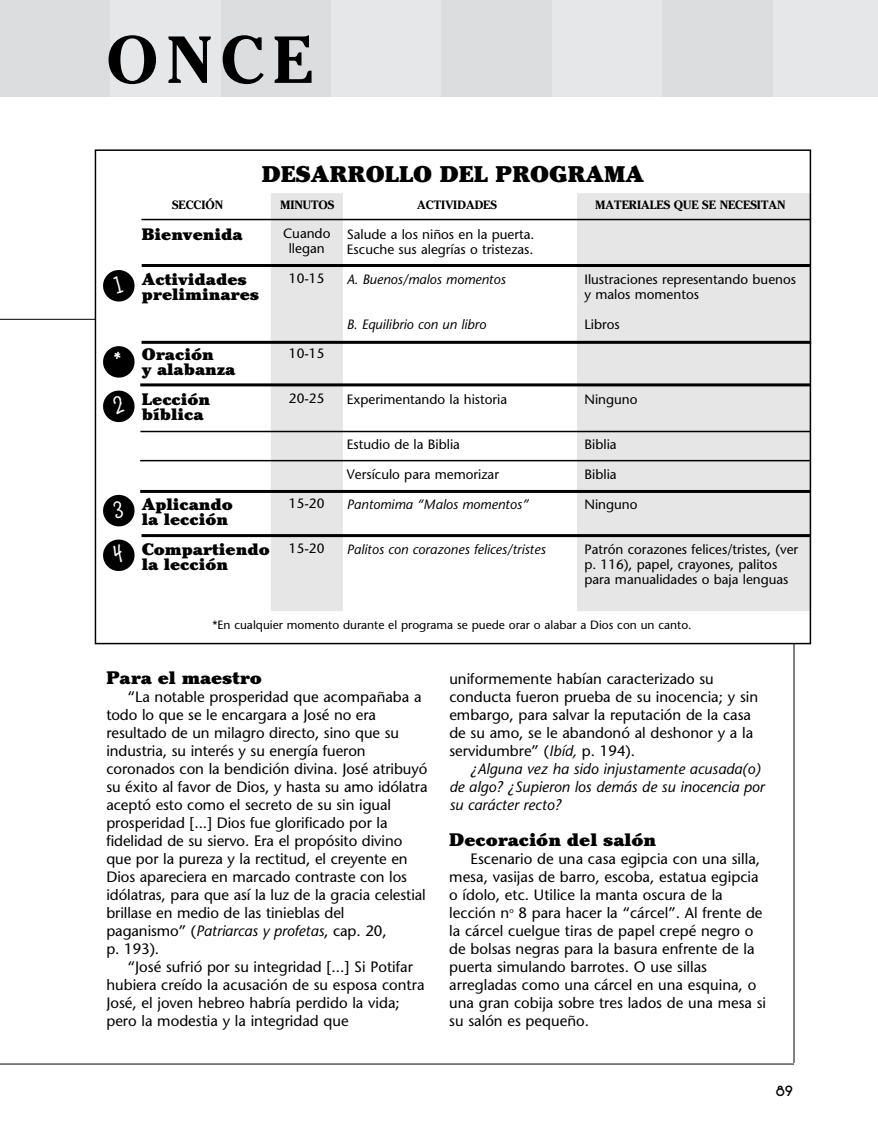
<style>
.page{position:relative;width:878px;height:1148px;background:#fff}
.page>*{position:absolute;margin:0;border:0;box-sizing:border-box;transform-origin:0 0}
.t1{font:700 66px "Cheltenham";color:#000}
.t2{font:900 22.5px "Cheltenham";color:#000}
.t3{font:900 18px "Cheltenham";color:#000}
.t4{font:900 16.5px/15px "Cheltenham";color:#000}
.t5{font:15px/18px "Stone Sans";color:#000}
.t6{font:italic 15px/18px "Stone Sans";color:#000}
.t7{font:700 15px "New Garden";color:#000}
.t8{font:13.5px/15px "Stone Sans";color:#000}
.t9{font:italic 13.5px "Stone Sans";color:#000}
.t10{font:12px "Stone Sans";color:#000}
.t11{font:700 12px "Cheltenham";color:#000}
.s1{font-style:italic}
</style>
<div class="page">
<div style="left:0;top:0;width:110px;height:96px;background:#dcdddf"></div>
<div style="left:110px;top:0;width:111px;height:96px;background:#e6e7e9"></div>
<div style="left:221px;top:0;width:110px;height:96px;background:#dcdddf"></div>
<div style="left:331px;top:0;width:110px;height:96px;background:#e6e7e9"></div>
<div style="left:441px;top:0;width:111px;height:96px;background:#dcdddf"></div>
<div style="left:552px;top:0;width:110px;height:96px;background:#e6e7e9"></div>
<div style="left:662px;top:0;width:111px;height:96px;background:#dcdddf"></div>
<div style="left:773px;top:0;width:105px;height:96px;background:#e6e7e9"></div>
<hr style="left:793px;top:644px;width:1px;height:418px;background:#000">
<div style="left:577px;top:193px;width:234px;height:418px;background:#e6e6e6"></div>
<div style="left:271px;top:193px;width:72px;height:418px;background:#e6e6e6"></div>
<div style="left:95px;top:149px;width:716px;height:495px;border:2px solid #000"></div>
<hr style="left:141px;top:219px;width:670px;height:1px;background:#000">
<hr style="left:142px;top:264px;width:668px;height:3px;background:#000">
<hr style="left:140px;top:383px;width:670px;height:3px;background:#000">
<hr style="left:141px;top:341px;width:670px;height:3px;background:#000">
<hr style="left:140px;top:490px;width:670px;height:3px;background:#000">
<hr style="left:141px;top:534px;width:669px;height:3px;background:#000">
<hr style="left:140px;top:460px;width:669px;height:1px;background:#000">
<hr style="left:140px;top:431px;width:670px;height:1px;background:#000">
<hr style="left:0;top:319px;width:95px;height:1px;background:#000">
<hr style="left:0;top:1063px;width:794px;height:1px;background:#000">
<svg style="left:103px;top:270px;width:32px;height:32px"></svg>
<svg style="left:103px;top:346px;width:32px;height:32px"></svg>
<svg style="left:103px;top:390px;width:32px;height:33px"></svg>
<svg style="left:103px;top:494px;width:32px;height:78px"></svg>
<h1 class="t1" style="left:106px;top:36px;width:207px">ONCE</h1>
<h2 class="t2" style="left:262px;top:166px;width:384px">DESARROLLO DEL PROGRAMA</h2>
<p class="t11" style="left:172px;top:201px;width:53px">SECCIÓN</p>
<p class="t11" style="left:280px;top:201px;width:56px">MINUTOS</p>
<p class="t11" style="left:417px;top:201px;width:81px">ACTIVIDADES</p>
<p class="t11" style="left:595px;top:201px;width:192px">MATERIALES QUE SE NECESITAN</p>
<p class="t8" style="left:347px;top:228px;width:189px">Salude a los niños en la puerta.<br>Escuche sus alegrías o tristezas.</p>
<p class="t9" style="left:347px;top:274px;width:160px">A. Buenos/malos momentos</p>
<p class="t9" style="left:347px;top:319px;width:141px">B. Equilibrio con un libro</p>
<p class="t4" style="left:142px;top:228px;width:102px">Bienvenida</p>
<p class="t4" style="left:142px;top:273px;width:119px">Actividades preliminares</p>
<p class="t8" style="left:283px;top:227px;width:49px;text-align:center">Cuando llegan</p>
<p class="t8" style="left:289px;top:272px;width:37px">10-15</p>
<p class="t8" style="left:584px;top:273px;width:213px">Ilustraciones representando buenos y malos momentos</p>
<p class="t8" style="left:584px;top:318px;width:37px">Libros</p>
<p class="t4" style="left:142px;top:348px;width:95px">Oración<br>y alabanza</p>
<p class="t4" style="left:142px;top:393px;width:70px">Lección bíblica</p>
<p class="t8" style="left:289px;top:347px;width:37px">10-15</p>
<p class="t8" style="left:289px;top:392px;width:37px">20-25</p>
<p class="t8" style="left:347px;top:393px;width:162px">Experimentando la historia</p>
<p class="t8" style="left:347px;top:438px;width:115px">Estudio de la Biblia</p>
<p class="t8" style="left:347px;top:468px;width:154px">Versículo para memorizar</p>
<p class="t9" style="left:347px;top:499px;width:183px">Pantomima “Malos momentos”</p>
<p class="t9" style="left:347px;top:544px;width:200px">Palitos con corazones felices/tristes</p>
<p class="t8" style="left:584px;top:393px;width:55px">Ninguno</p>
<p class="t8" style="left:584px;top:438px;width:34px">Biblia</p>
<p class="t8" style="left:584px;top:468px;width:34px">Biblia</p>
<p class="t8" style="left:584px;top:498px;width:55px">Ninguno</p>
<p class="t8" style="left:584px;top:543px;width:215px">Patrón corazones felices/tristes, (ver p. 116), papel, crayones, palitos para manualidades o baja lenguas</p>
<p class="t10" style="left:212px;top:620px;width:480px">*En cualquier momento durante el programa se puede orar o alabar a Dios con un canto.</p>
<p class="t4" style="left:142px;top:498px;width:93px">Aplicando la lección</p>
<p class="t4" style="left:142px;top:543px;width:129px">Compartiendo la lección</p>
<p class="t8" style="left:289px;top:497px;width:37px">15-20</p>
<p class="t8" style="left:289px;top:542px;width:37px">15-20</p>
<p class="t3" style="left:106px;top:671px;width:157px">Para el maestro</p>
<p class="t5" style="left:106px;top:689px;width:323px;text-indent:21px">“La notable prosperidad que acompañaba a todo lo que se le encargara a José no era resultado de un milagro directo, sino que su industria, su interés y su energía fueron coronados con la bendición divina. José atribuyó su éxito al favor de Dios, y hasta su amo idólatra aceptó esto como el secreto de su sin igual prosperidad [...] Dios fue glorificado por la fidelidad de su siervo. Era el propósito divino que por la pureza y la rectitud, el creyente en Dios apareciera en marcado contraste con los idólatras, para que así la luz de la gracia celestial brillase en medio de las tinieblas del paganismo” (<span class="s1">Patriarcas y profetas</span>, cap. 20,<br>p. 193).</p>
<p class="t5" style="left:106px;top:959px;width:319px;text-indent:21px">“José sufrió por su integridad [...] Si Potifar hubiera creído la acusación de su esposa contra José, el joven hebreo habría perdido la vida; pero la modestia y la integridad que</p>
<p class="t5" style="left:449px;top:671px;width:310px">uniformemente habían caracterizado su conducta fueron prueba de su inocencia; y sin embargo, para salvar la reputación de la casa de su amo, se le abandonó al deshonor y a la servidumbre” (<span class="s1">Ibíd,</span> p. 194).</p>
<p class="t6" style="left:449px;top:761px;width:317px;text-indent:21px">¿Alguna vez ha sido injustamente acusada(o) de algo? ¿Supieron los demás de su inocencia por su carácter recto?</p>
<p class="t3" style="left:449px;top:833px;width:208px">Decoración del salón</p>
<p class="t5" style="left:449px;top:851px;width:318px;text-indent:21px">Escenario de una casa egipcia con una silla, mesa, vasijas de barro, escoba, estatua egipcia o ídolo, etc. Utilice la manta oscura de la lección n<sup>o</sup> 8 para hacer la “cárcel”. Al frente de la cárcel cuelgue tiras de papel crepé negro o de bolsas negras para la basura enfrente de la puerta simulando barrotes. O use sillas arregladas como una cárcel en una esquina, o una gran cobija sobre tres lados de una mesa si su salón es pequeño.</p>
<p class="t7" style="left:775px;top:1082px;width:19px">89</p>
</div>
